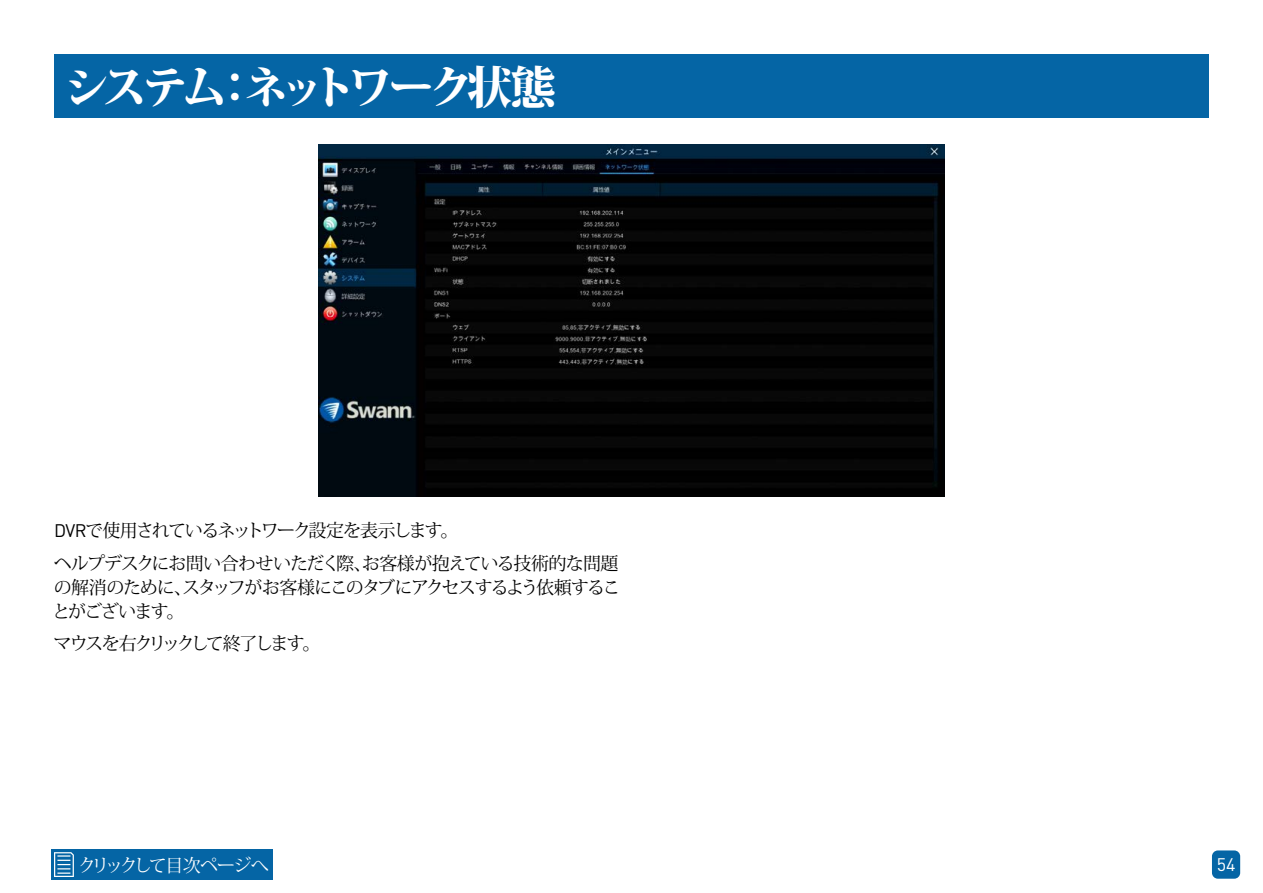
<style>
.page{position:relative;width:1263px;height:893px;background:#fff}
.page>*{position:absolute;margin:0;border:0;box-sizing:border-box;transform-origin:0 0}
.t1{font:800 45px "Koz Min Pr 6 N";letter-spacing:-.135em;color:#fff}
.t2{font:18px/32.5px "Koz Min Pr 6 N";letter-spacing:-.07em;color:#000}
.t3{font:18px/24px "Koz Min Pr 6 N";letter-spacing:-.09em;color:#000}
.t4{font:18px "Koz Min Pr 6 N";letter-spacing:-.13em;color:#000}
.t5{font:18px "Koz Min Pr 6 N";letter-spacing:-.1em;color:#fff}
.t6{font:18px "DIN Pro";color:#fff}
.s1{font-family:"DIN Pro"}
</style>
<div class="page">
<div style="left:51px;top:849px;width:222px;height:31px;background:#0565a5"></div>
<div style="left:1212px;top:850px;width:28px;height:29px;background:#0565a5;border-radius:6px"></div>
<svg style="left:54px;top:852px;width:20px;height:25px"></svg>
<div style="left:54px;top:54px;width:1155px;height:64px;background:#0565a5"></div>
<img style="left:319px;top:145px;width:625px;height:351px">
<h1 class="t1" style="left:65px;top:62px;width:493px">システム：ネットワーク状態</h1>
<p class="t2" style="left:54px;top:515px;width:566px"><span class="s1">DVR</span>で使用されているネットワーク設定を表示します。<br>ヘルプデスクにお問い合わせいただく際、お客様が抱えている技術的な問題</p>
<p class="t3" style="left:52px;top:575px;width:570px">の解消のために、スタッフがお客様にこのタブにアクセスするよう依頼することがございます。</p>
<p class="t4" style="left:54px;top:633px;width:268px">マウスを右クリックして終了します。</p>
<p class="t5" style="left:78px;top:855px;width:193px">クリックして目次ページへ</p>
<p class="t6" style="left:1217px;top:850px;width:20px">54</p>
</div>
